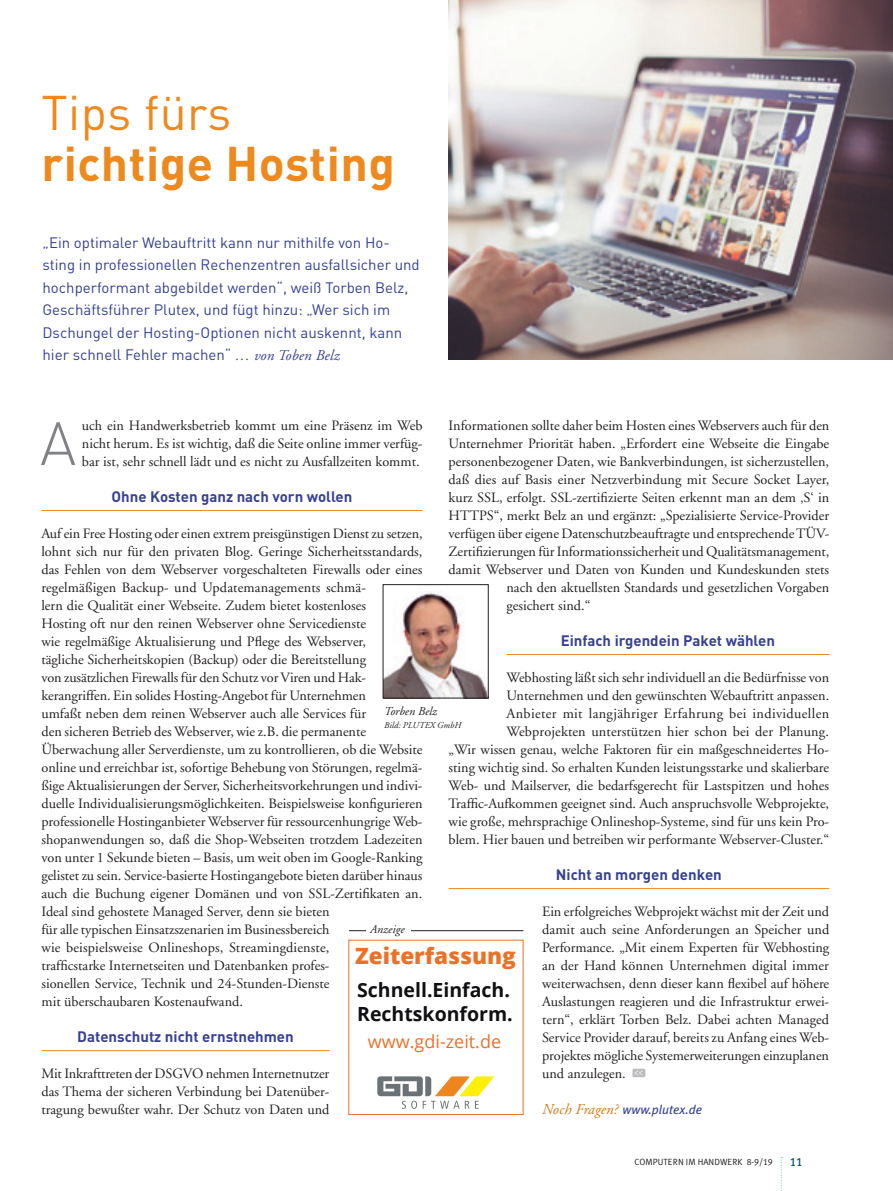
<style>
.page{position:relative;width:893px;height:1191px;background:#fff}
.page>*{position:absolute;margin:0;border:0;box-sizing:border-box;transform-origin:0 0}
.Initale{font:300 60px "DINOT";color:#808285}
._1_Artikelhead{font:700 48px "DINOT";letter-spacing:.01em;color:#ed891d}
._1_Artikelhead-2{font:48px "DINOT";letter-spacing:.01em;color:#ed891d}
.t1{font:800 22.5px "Open Sans";color:#ec7128}
.t2{font:700 19.5px/23.4px "Open Sans";color:#101013}
.t3{font:18px "Open Sans";color:#ec7128}
._2_Einleitung_10_pt{font:15px/22.5px "DINOT";color:#364194}
._3_Sub_Linie_orange{font:700 15px "DINOT";color:#364194}
._3_Fließtext{font:14.25px/18px "Adobe Garamond LT";color:#231f20;text-align:justify}
._3_Fließtext-2{font:italic 12.75px "Meta Plus";color:#364194}
._3_Bildlegende{font:italic 12px "Adobe Garamond LT";color:#231f20}
._4_Bildlegende{font:italic 12px "Adobe Garamond LT";letter-spacing:.005em;color:#231f20}
._3_Fließtext-3{font:12px "Meta Plus Medium Caps";color:#16556c}
._2_Einleitung_10_pt-2{font:9px "Meta Plus Normal Caps";color:#231f20}
._3_Bildlegende-2{font:italic 9px "Adobe Garamond LT";color:#231f20}
.s1{font-family:"Adobe Garamond LT";font-style:italic}
.s2{font-family:"Adobe Garamond LT";font-size:15px;color:#cf7817}
</style>
<div class="page">
<svg style="left:781px;top:1157px;width:1px;height:34px"></svg>
<hr style="left:41px;top:510px;width:381px;height:1px;background:#ed891d">
<hr style="left:41px;top:1050px;width:289px;height:1px;background:#ed891d">
<svg style="left:377px;top:1076px;width:117px;height:32px"></svg>
<hr style="left:349px;top:930px;width:174px;height:1px;background:#231f20">
<div style="left:367px;top:921px;width:44px;height:16px;background:#fff"></div>
<hr style="left:506px;top:654px;width:323px;height:1px;background:#ed891d">
<hr style="left:449px;top:888px;width:380px;height:1px;background:#ed891d">
<img style="left:449px;top:0;width:444px;height:359px">
<img style="left:385px;top:592px;width:101px;height:104px">
<div style="left:383px;top:584px;width:105px;height:114px;border:1px solid #231f20"></div>
<div style="left:632px;top:1068px;width:13px;height:9px;background:#bcbdc0;border-radius:2px"></div>
<svg style="left:635px;top:1071px;width:8px;height:4px"></svg>
<p class="_1_Artikelhead-2" style="left:41px;top:80px;width:191px">Tips fürs</p>
<p class="_1_Artikelhead" style="left:41px;top:131px;width:355px">richtige Hosting</p>
<p class="_2_Einleitung_10_pt" style="left:43px;top:230px;width:379px">„Ein optimaler Webauftritt kann nur mithilfe von Ho&shy;sting in professionellen Rechenzentren ausfallsicher und hochperformant abgebildet werden“, weiß Torben Belz, Geschäftsführer Plutex, und fügt hinzu: „Wer sich im Dschungel der Hosting-Optionen nicht auskennt, kann hier schnell Fehler machen“ <span class="s1">… von Toben Belz</span></p>
<p class="_3_Fließtext" style="left:82px;top:416px;width:342px">uch ein Handwerksbetrieb kommt um eine Präsenz im Web nicht herum. Es ist wichtig, daß die Seite online immer verfüg&shy;bar ist, sehr schnell lädt und es nicht zu Ausfallzeiten kommt.</p>
<p class="_3_Sub_Linie_orange" style="left:112px;top:486px;width:242px">Ohne Kosten ganz nach vorn wollen</p>
<p class="_3_Fließtext" style="left:41px;top:524px;width:383px;text-align:left">Auf ein Free Hosting oder einen extrem preisgünstigen Dienst zu setzen, lohnt sich nur für den privaten Blog. Geringe Sicherheitsstandards, das Fehlen von dem Webserver vorgeschalteten Firewalls oder eines regelmäßigen Backup- und Updatemanagements schmä-<br>lern die Qualität einer Webseite. Zudem bietet kostenloses<br>Hosting oft nur den reinen Webserver ohne Servicedienste<br>wie regelmäßige Aktualisierung und Pflege des Webserver,<br>tägliche Sicherheitskopien (Backup) oder die Bereitstellung<br>von zusätzlichen Firewalls für den Schutz vor Viren und Hac&shy;kerangriffen. Ein solides Hosting-Angebot für Unternehmen<br>umfaßt neben dem reinen Webserver auch alle Services für<br>den sicheren Betrieb des Webserver, wie z.B. die permanente Überwachung aller Serverdienste, um zu kontrollieren, ob die Website online und erreichbar ist, sofortige Behebung von Störungen, regelmä&shy;ßige Aktualisierungen der Server, Sicherheitsvorkehrungen und indivi&shy;duelle Individualisierungsmöglichkeiten. Beispielsweise konfigurieren professionelle Hostinganbieter Webserver für ressourcenhungrige Web&shy;shopanwendungen so, daß die Shop-Webseiten trotzdem Ladezeiten von unter 1 Sekunde bieten – Basis, um weit oben im Google-Ranking gelistet zu sein. Service-basierte Hostingangebote bieten darüber hinaus auch die Buchung eigener Domänen und von SSL-Zertifikaten an.<br>Ideal sind gehostete Managed Server, denn sie bieten<br>für alle typischen Einsatzszenarien im Businessbereich<br>wie beispielsweise Onlineshops, Streamingdienste,<br>trafficstarke Internetseiten und Datenbanken profes-<br>sionellen Service, Technik und 24-Stunden-Dienste<br>mit überschaubaren Kostenaufwand.</p>
<p class="_3_Sub_Linie_orange" style="left:77px;top:1026px;width:218px">Datenschutz nicht ernstnehmen</p>
<p class="_3_Fließtext" style="left:41px;top:1064px;width:290px">Mit Inkrafttreten der DSGVO nehmen Internetnutzer das Thema der sicheren Verbindung bei Datenüber&shy;tragung bewußter wahr. Der Schutz von Daten und</p>
<p class="_3_Fließtext" style="left:449px;top:416px;width:382px">Informationen sollte daher beim Hosten eines Webservers auch für den</p>
<p class="_3_Fließtext" style="left:449px;top:434px;width:382px">Unternehmer Priorität haben. „Erfordert eine Webseite die Eingabe</p>
<p class="_3_Fließtext" style="left:449px;top:452px;width:382px">personenbezogener Daten, wie Bankverbindungen, ist sicherzustellen,</p>
<p class="_3_Fließtext" style="left:449px;top:470px;width:382px">daß dies auf Basis einer Netzverbindung mit Secure Socket Layer,</p>
<p class="_3_Fließtext" style="left:449px;top:488px;width:382px">kurz SSL, erfolgt. SSL-zertifizierte Seiten erkennt man an dem ‚S‘ in</p>
<p class="_3_Fließtext" style="left:449px;top:506px;width:382px">HTTPS“, merkt Belz an und ergänzt: „Spezialisierte Service-Provider</p>
<p class="_3_Fließtext" style="left:449px;top:524px;width:382px">verfügen über eigene Datenschutzbeauftragte und entsprechende TÜV-</p>
<p class="_3_Fließtext" style="left:449px;top:542px;width:382px">Zertifizierungen für Informationssicherheit und Qualitätsmanagement,</p>
<p class="_3_Fließtext" style="left:449px;top:560px;width:382px">damit Webserver und Daten von Kunden und Kundeskunden stets</p>
<p class="_3_Fließtext" style="left:506px;top:578px;width:324px">nach den aktuellsten Standards und gesetzlichen Vorgaben</p>
<p class="_3_Fließtext" style="left:506px;top:596px;width:86px">gesichert sind.“</p>
<p class="_3_Sub_Linie_orange" style="left:561px;top:630px;width:216px">Einfach irgendein Paket wählen</p>
<p class="_3_Fließtext" style="left:449px;top:668px;width:382px;text-align:right">Webhosting läßt sich sehr individuell an die Bedürfnisse von Unternehmen und den gewünschten Webauftritt anpassen.<br>Anbieter mit langjähriger Erfahrung bei individuellen Webprojekten unterstützen hier schon bei der Planung.<br>„Wir wissen genau, welche Faktoren für ein maßgeschneidertes Ho&shy;sting wichtig sind. So erhalten Kunden leistungsstarke und skalierbare Web- und Mailserver, die bedarfsgerecht für Lastspitzen und hohes Traffic-Aufkommen geeignet sind. Auch anspruchsvolle Webprojekte, wie große, mehrsprachige Onlineshop-Systeme, sind für uns kein Pro&shy;blem. Hier bauen und betreiben wir performante Webserver-Cluster.“</p>
<p class="_3_Sub_Linie_orange" style="left:556px;top:864px;width:167px">Nicht an morgen denken</p>
<p class="_3_Fließtext" style="left:542px;top:902px;width:289px">Ein erfolgreiches Webprojekt wächst mit der Zeit und damit auch seine Anforderungen an Speicher und Performance. „Mit einem Experten für Webhosting an der Hand können Unternehmen digital immer weiterwachsen, denn dieser kann flexibel auf höhere Auslastungen reagieren und die Infrastruktur erwei&shy;tern“, erklärt Torben Belz. Dabei achten Managed Service Provider darauf, bereits zu Anfang eines Web&shy;projektes mögliche Systemerweiterungen einzuplanen und anzulegen.</p>
<p class="_3_Fließtext-2" style="left:542px;top:1102px;width:162px"><span class="s2">Noch Fragen?</span> www.plutex.de</p>
<p class="Initale" style="left:40px;top:402px;width:38px">A</p>
<p class="_3_Bildlegende" style="left:384px;top:704px;width:54px">Torben Belz</p>
<p class="_3_Bildlegende-2" style="left:384px;top:720px;width:78px">Bild: PLUTEX GmbH</p>
<p class="_4_Bildlegende" style="left:370px;top:921px;width:36px">Anzeige</p>
<p class="t1" style="left:355px;top:939px;width:162px">Zeiterfassung</p>
<p class="t2" style="left:357px;top:978px;width:157px">Schnell.Einfach.<br>Rechtskonform.</p>
<p class="t3" style="left:368px;top:1029px;width:135px">www.gdi-zeit.de</p>
<p class="_2_Einleitung_10_pt-2" style="left:635px;top:1157px;width:140px">COMPUTERN IM HANDWERK 8-9/19</p>
<p class="_3_Fließtext-3" style="left:790px;top:1154px;width:14px">11</p>
</div>
